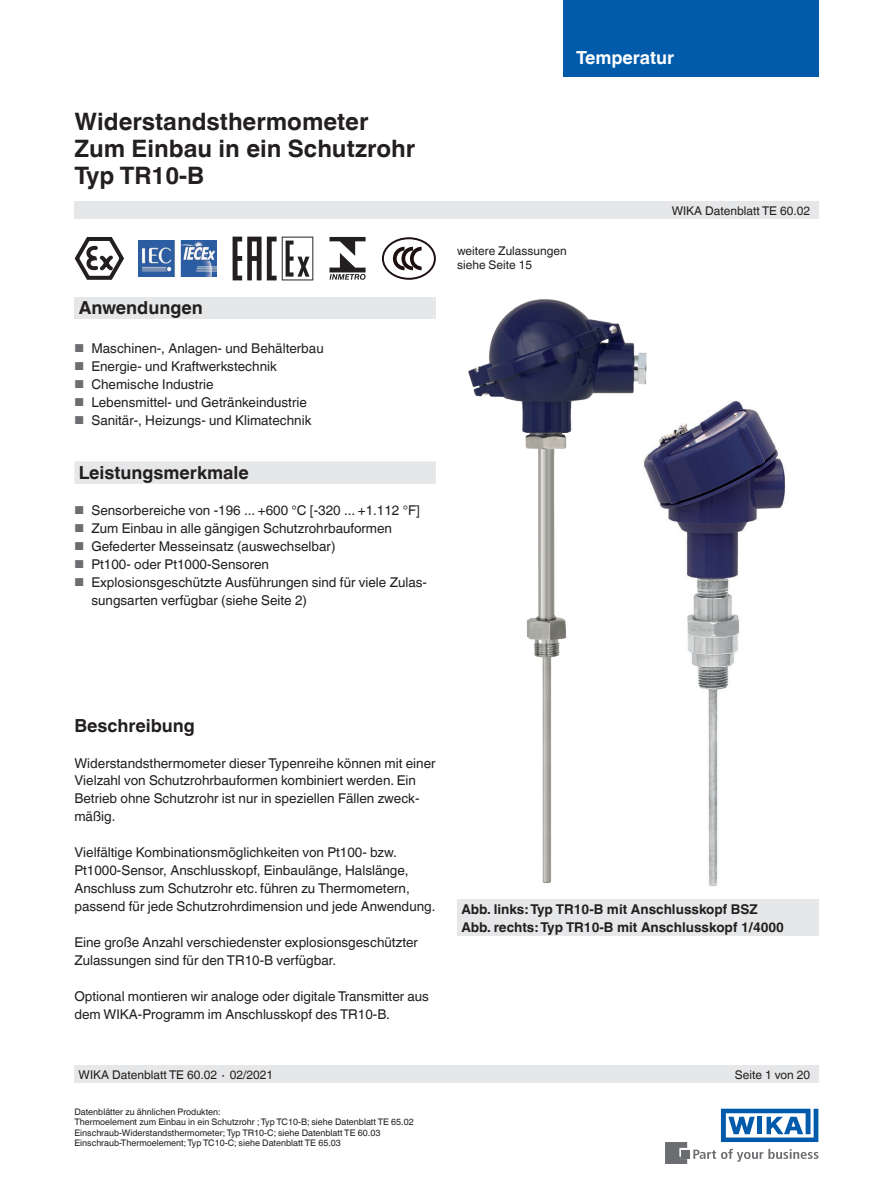
<style>
.page{position:relative;width:893px;height:1188px;background:#fff}
.page>*{position:absolute;margin:0;border:0;box-sizing:border-box;transform-origin:0 0}
.t1{font:700 24px/27px "Helvetica World";color:#231f20}
.t2{font:700 18px "Helvetica World";color:#231f20}
.t3{font:700 18px "Helvetica World";color:#fff}
.t4{font:13.5px/18px "Helvetica World";color:#231f20}
.t5{font:700 13.5px/18px "Helvetica World";color:#231f20}
.t6{font:12px/13.5px "Helvetica World";color:#231f20}
.t7{font:9px/10.5px "Helvetica World";color:#231f20}
.s1{font-size:11.55px;color:#6c6d70}
</style>
<div class="page">
<div style="left:74px;top:297px;width:362px;height:22px;background:#e6e7e9"></div>
<div style="left:74px;top:202px;width:745px;height:17px;background:#e6e7e9"></div>
<div style="left:74px;top:1066px;width:745px;height:17px;background:#e6e7e9"></div>
<svg style="left:693px;top:1149px;width:126px;height:13px"></svg>
<div style="left:682px;top:1150px;width:8px;height:8px;background:#6c6d70"></div>
<svg style="left:665px;top:1142px;width:22px;height:22px"></svg>
<svg style="left:721px;top:1109px;width:97px;height:33px"></svg>
<div style="left:563px;top:0;width:256px;height:77px;background:#015aaa"></div>
<img style="left:653px;top:400px;width:133px;height:486px">
<div style="left:457px;top:900px;width:362px;height:36px;background:#e6e7e9"></div>
<div style="left:74px;top:461px;width:362px;height:23px;background:#e6e7e9"></div>
<img style="left:468px;top:299px;width:185px;height:584px">
<svg style="left:74px;top:237px;width:50px;height:43px"></svg>
<svg style="left:329px;top:237px;width:37px;height:43px"></svg>
<svg style="left:233px;top:237px;width:80px;height:43px"></svg>
<svg style="left:382px;top:237px;width:54px;height:43px"></svg>
<img style="left:138px;top:241px;width:78px;height:35px">
<h1 class="t1" style="left:74px;top:108px;width:342px">Widerstandsthermometer<br>Zum Einbau in ein Schutzrohr<br>Typ TR10-B</h1>
<h2 class="t2" style="left:79px;top:297px;width:126px">Anwendungen</h2>
<p class="t4" style="left:74px;top:339px;width:251px"><span class="s1">■</span> Maschinen-, Anlagen- und Behälterbau</p>
<p class="t4" style="left:74px;top:357px;width:204px"><span class="s1">■</span> Energie- und Kraftwerkstechnik</p>
<p class="t4" style="left:74px;top:375px;width:141px"><span class="s1">■</span> Chemische Industrie</p>
<p class="t4" style="left:74px;top:393px;width:234px"><span class="s1">■</span> Lebensmittel- und Getränkeindustrie</p>
<p class="t4" style="left:74px;top:411px;width:238px"><span class="s1">■</span> Sanitär-, Heizungs- und Klimatechnik</p>
<h2 class="t2" style="left:79px;top:462px;width:172px">Leistungsmerkmale</h2>
<p class="t4" style="left:74px;top:501px;width:347px"><span class="s1">■</span> Sensorbereiche von -196 ... +600 °C [-320 ... +1.112 °F]</p>
<p class="t4" style="left:74px;top:519px;width:319px"><span class="s1">■</span> Zum Einbau in alle gängigen Schutzrohrbauformen</p>
<p class="t4" style="left:74px;top:537px;width:263px"><span class="s1">■</span> Gefederter Messeinsatz (auswechselbar)</p>
<p class="t4" style="left:74px;top:555px;width:196px"><span class="s1">■</span> Pt100- oder Pt1000-Sensoren</p>
<p class="t4" style="left:91px;top:573px;width:337px;text-indent:-17px"><span class="s1">■</span> Explosionsgeschützte Ausführungen sind für viele Zulas&shy;sungsarten verfügbar (siehe Seite 2)</p>
<h2 class="t3" style="left:576px;top:47px;width:100px">Temperatur</h2>
<p class="t6" style="left:457px;top:244px;width:111px">weitere Zulassungen siehe Seite 15</p>
<p class="t6" style="left:672px;top:204px;width:140px">WIKA Datenblatt TE 60.02</p>
<h2 class="t2" style="left:74px;top:715px;width:122px">Beschreibung</h2>
<p class="t4" style="left:74px;top:754px;width:363px">Widerstandsthermometer dieser Typenreihe können mit einer Vielzahl von Schutzrohrbauformen kombiniert werden. Ein Betrieb ohne Schutzrohr ist nur in speziellen Fällen zweck&shy;mäßig.</p>
<p class="t4" style="left:74px;top:844px;width:363px">Vielfältige Kombinationsmöglichkeiten von Pt100- bzw.<br>Pt1000-Sensor, Anschlusskopf, Einbaulänge, Halslänge, Anschluss zum Schutzrohr etc. führen zu Thermometern, passend für jede Schutzrohrdimension und jede Anwendung.</p>
<p class="t4" style="left:74px;top:934px;width:345px">Eine große Anzahl verschiedenster explosionsgeschützter<br>Zulassungen sind für den TR10-B verfügbar.</p>
<p class="t4" style="left:74px;top:988px;width:356px">Optional montieren wir analoge oder digitale Transmitter aus dem WIKA-Programm im Anschlusskopf des TR10-B.</p>
<p class="t5" style="left:461px;top:900px;width:324px">Abb. links: Typ TR10-B mit Anschlusskopf BSZ<br>Abb. rechts: Typ TR10-B mit Anschlusskopf 1/4000</p>
<p class="t6" style="left:79px;top:1068px;width:196px">WIKA Datenblatt TE 60.02 ∙ 02/2021</p>
<p class="t6" style="left:735px;top:1068px;width:77px">Seite 1 von 20</p>
<p class="t7" style="left:74px;top:1107px;width:341px">Datenblätter zu ähnlichen Produkten:<br>Thermoelement zum Einbau in ein Schutzrohr ; Typ TC10-B; siehe Datenblatt TE 65.02<br>Einschraub-Widerstandsthermometer; Typ TR10-C; siehe Datenblatt TE 60.03<br>Einschraub-Thermoelement; Typ TC10-C; siehe Datenblatt TE 65.03</p>
</div>
